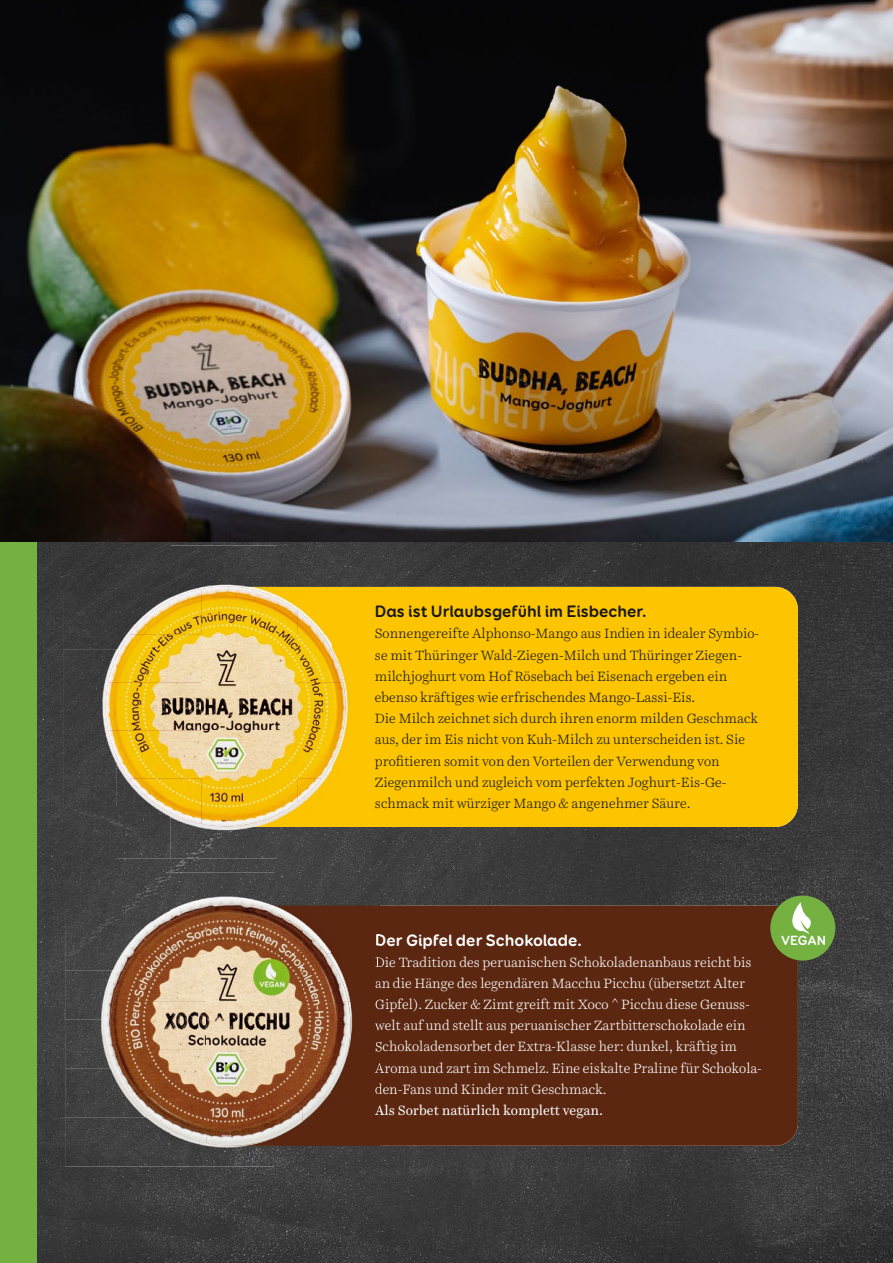
<style>
.page{position:relative;width:893px;height:1263px;background:#fff}
.page>*{position:absolute;margin:0;border:0;box-sizing:border-box;transform-origin:0 0}
.t1{font:700 16.65px "Booster Next FY";color:#181717}
.t2{font:700 16.65px "Booster Next FY";color:#fff}
.t3{font:300 13.65px/21.1px "Harriet Text";color:#181717}
.t4{font:300 13.65px/21.1px "Harriet Text";color:#fff}
.t5{font:13.65px "Harriet Text";color:#fff}
.t6{font:700 13.5px "Booster Next FY";color:#fff}
</style>
<div class="page">
<img style="left:37px;top:541px;width:856px;height:722px">
<div style="left:0;top:541px;width:37px;height:722px;background:#74b140"></div>
<div style="left:207px;top:587px;width:591px;height:240px;background:#fdc500;border-radius:23px"></div>
<div style="left:211px;top:906px;width:587px;height:240px;background:#5b2711;border-radius:23px"></div>
<img style="left:63px;top:545px;width:215px;height:52px">
<img style="left:278px;top:545px;width:107px;height:42px">
<img style="left:63px;top:597px;width:67px;height:53px">
<img style="left:63px;top:650px;width:45px;height:52px">
<img style="left:63px;top:702px;width:54px;height:156px">
<img style="left:117px;top:779px;width:53px;height:79px">
<img style="left:170px;top:824px;width:108px;height:34px">
<img style="left:278px;top:827px;width:107px;height:31px">
<img style="left:343px;top:671px;width:6px;height:61px">
<img style="left:278px;top:779px;width:49px;height:48px">
<img style="left:225px;top:826px;width:53px;height:1px">
<img style="left:130px;top:589px;width:71px;height:45px">
<img style="left:201px;top:586px;width:97px;height:48px">
<img style="left:298px;top:610px;width:45px;height:72px">
<img style="left:108px;top:634px;width:190px;height:48px">
<img style="left:106px;top:682px;width:192px;height:49px">
<img style="left:298px;top:682px;width:48px;height:97px">
<img style="left:108px;top:730px;width:190px;height:49px">
<img style="left:130px;top:778px;width:71px;height:46px">
<img style="left:201px;top:778px;width:97px;height:48px">
<img style="left:298px;top:778px;width:24px;height:24px">
<img style="left:0;top:0;width:893px;height:541px">
<img style="left:65px;top:873px;width:210px;height:48px">
<img style="left:275px;top:873px;width:105px;height:33px">
<img style="left:65px;top:921px;width:69px;height:49px">
<img style="left:65px;top:970px;width:48px;height:49px">
<img style="left:65px;top:1019px;width:48px;height:49px">
<img style="left:65px;top:1068px;width:69px;height:49px">
<img style="left:65px;top:1117px;width:105px;height:49px">
<img style="left:170px;top:1143px;width:105px;height:23px">
<img style="left:275px;top:1146px;width:105px;height:20px">
<img style="left:303px;top:922px;width:10px;height:8px">
<img style="left:333px;top:982px;width:47px;height:164px">
<img style="left:134px;top:908px;width:72px;height:45px">
<img style="left:206px;top:906px;width:97px;height:47px">
<img style="left:303px;top:930px;width:45px;height:71px">
<img style="left:113px;top:953px;width:190px;height:48px">
<img style="left:110px;top:1001px;width:193px;height:49px">
<img style="left:303px;top:1001px;width:48px;height:97px">
<img style="left:113px;top:1050px;width:190px;height:48px">
<img style="left:134px;top:1098px;width:72px;height:45px">
<img style="left:206px;top:1098px;width:97px;height:48px">
<img style="left:303px;top:1098px;width:24px;height:24px">
<img style="left:376px;top:934px;width:4px;height:12px">
<img style="left:375px;top:957px;width:5px;height:10px">
<img style="left:376px;top:981px;width:4px;height:10px">
<img style="left:376px;top:998px;width:4px;height:14px">
<svg style="left:375px;top:1020px;width:5px;height:13px"></svg>
<img style="left:376px;top:1041px;width:4px;height:14px">
<svg style="left:375px;top:1062px;width:5px;height:11px"></svg>
<svg style="left:375px;top:1083px;width:5px;height:11px"></svg>
<img style="left:375px;top:1104px;width:5px;height:14px">
<div style="left:770px;top:895px;width:65px;height:65px;background:#74b140;border-radius:50%"></div>
<svg style="left:792px;top:902px;width:19px;height:31px"></svg>
<p class="t1" style="left:375px;top:601px;width:274px">Das ist Urlaubsgefühl im Eisbecher.</p>
<p class="t3" style="left:375px;top:623px;width:386px">Sonnengereifte Alphonso-Mango aus Indien in idealer Symbio&shy;se mit Thüringer Wald-Ziegen-Milch und Thüringer Ziegen&shy;milchjoghurt vom Hof Rösebach bei Eisenach ergeben ein ebenso kräftiges wie erfrischendes Mango-Lassi-Eis.<br>Die Milch zeichnet sich durch ihren enorm milden Geschmack aus, der im Eis nicht von Kuh-Milch zu unterscheiden ist. Sie profitieren somit von den Vorteilen der Verwendung von Ziegenmilch und zugleich vom perfekten Joghurt-Eis-Ge&shy;schmack mit würziger Mango &amp; angenehmer Säure.</p>
<p class="t2" style="left:375px;top:929px;width:209px">Der Gipfel der Schokolade.</p>
<p class="t4" style="left:375px;top:951px;width:389px">Die Tradition des peruanischen Schokoladenanbaus reicht bis an die Hänge des legendären Macchu Picchu (übersetzt Alter Gipfel). Zucker &amp; Zimt greift mit Xoco ^ Picchu diese Genuss&shy;welt auf und stellt aus peruanischer Zartbitterschokolade ein Schokoladensorbet der Extra-Klasse her: dunkel, kräftig im Aroma und zart im Schmelz. Eine eiskalte Praline für Schokola&shy;den-Fans und Kinder mit Geschmack.</p>
<p class="t5" style="left:375px;top:1101px;width:230px">Als Sorbet natürlich komplett vegan.</p>
<p class="t6" style="left:781px;top:932px;width:47px">VEGAN</p>
</div>
